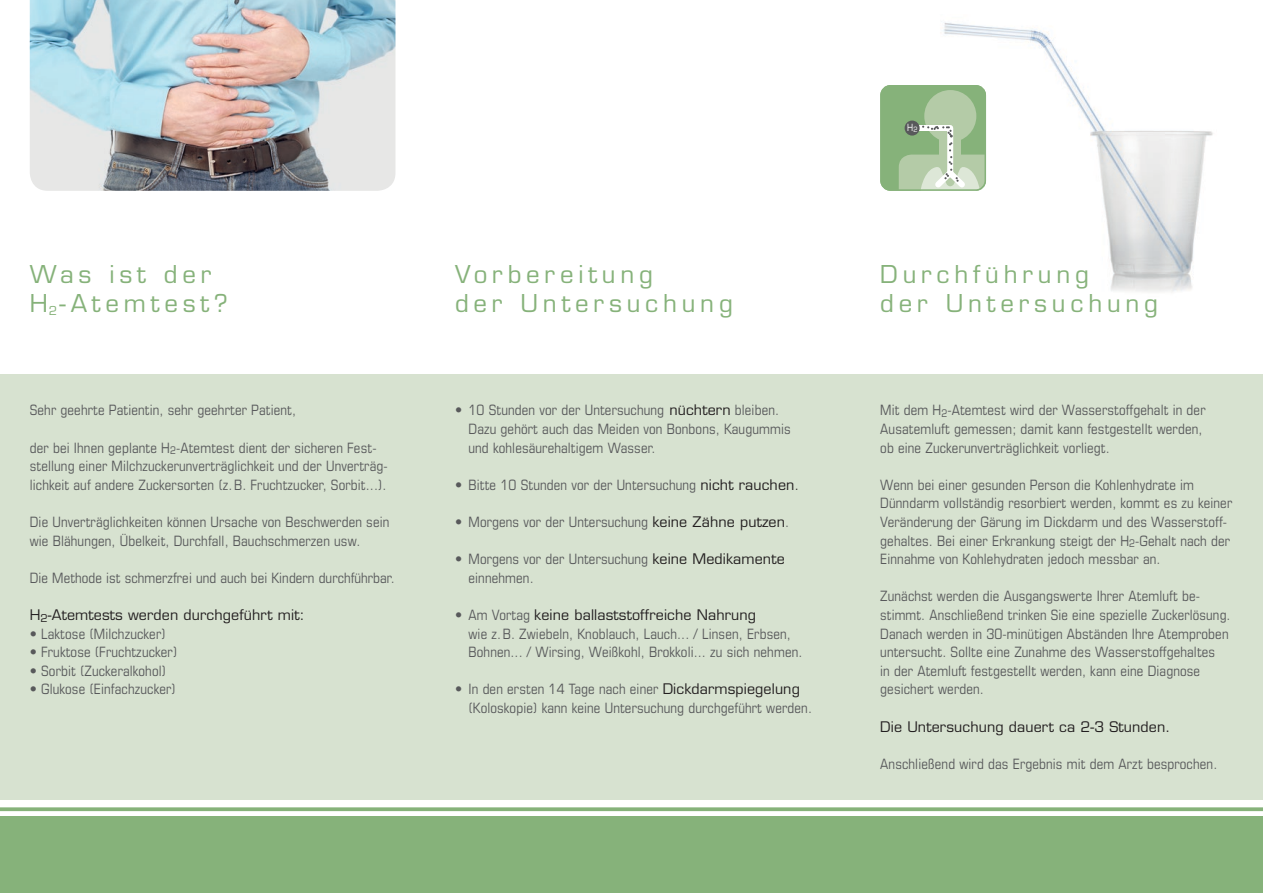
<style>
.page{position:relative;width:1263px;height:893px;background:#fff}
.page>*{position:absolute;margin:0;border:0;box-sizing:border-box;transform-origin:0 0}
.t1{font:24px/28.8px "Eurostile";letter-spacing:.2em;color:#86b27a}
.t2{font:condensed 14.25px/18.6px "Eurostile";letter-spacing:.01em;color:#58595b}
.t3{font:14.25px "Eurostile";letter-spacing:.01em;color:#231f20}
.t4{font:condensed 10.05px "Eurostile";color:#fff}
.s1{font-stretch:normal;color:#231f20}
.s2{color:#231f20}
</style>
<div class="page">
<img style="left:943px;top:22px;width:270px;height:270px">
<div style="left:0;top:816px;width:1263px;height:77px;background:#86b27a"></div>
<div style="left:0;top:374px;width:1263px;height:425px;background:#d7e2d0"></div>
<svg style="left:0;top:807px;width:1263px;height:4px;background:#91b986"></svg>
<img style="left:30px;top:0;width:365px;height:191px">
<div style="left:881px;top:86px;width:104px;height:104px;background:#86b27a;border-radius:9px"></div>
<div style="left:924px;top:90px;width:52px;height:52px;background:#b4cba7;border-radius:50%"></div>
<svg style="left:899px;top:122px;width:86px;height:71px"></svg>
<div style="left:904px;top:121px;width:16px;height:15px;background:#58595b;border-radius:50%"></div>
<div style="left:880px;top:85px;width:106px;height:106px;border:2px solid #86b27a;border-radius:9px"></div>
<p class="t4" style="left:907px;top:121px;width:12px">H<sub>2</sub></p>
<h1 class="t1" style="left:30px;top:260px;width:200px">Was ist der<br>H<sub>2</sub>-Atemtest?</h1>
<h1 class="t1" style="left:455px;top:260px;width:279px">Vorbereitung<br>der Untersuchung</h1>
<h1 class="t1" style="left:880px;top:260px;width:279px">Durchführung<br>der Untersuchung</h1>
<p class="t2" style="left:30px;top:401px;width:268px">Sehr geehrte Patientin, sehr geehrter Patient,</p>
<p class="t2" style="left:30px;top:438px;width:359px">der bei Ihnen geplante H<sub>2</sub>-Atemtest dient der sicheren Fest&shy;stellung einer Milchzuckerunverträglichkeit und der Unverträg&shy;lichkeit auf andere Zuckersorten (z.B. Fruchtzucker, Sorbit...).</p>
<p class="t2" style="left:30px;top:512px;width:361px">Die Unverträglichkeiten können Ursache von Beschwerden sein wie Blähungen, Übelkeit, Durchfall, Bauchschmerzen usw.</p>
<p class="t2" style="left:30px;top:568px;width:366px">Die Methode ist schmerzfrei und auch bei Kindern durchführbar.</p>
<p class="t3" style="left:30px;top:606px;width:276px">H<sub>2</sub>-Atemtests werden durchgeführt mit:</p>
<p class="t2" style="left:30px;top:624px;width:137px">• Laktose (Milchzucker)</p>
<p class="t2" style="left:30px;top:643px;width:149px">• Fruktose (Fruchtzucker)</p>
<p class="t2" style="left:30px;top:661px;width:138px">• Sorbit (Zuckeralkohol)</p>
<p class="t2" style="left:30px;top:680px;width:147px">• Glukose (Einfachzucker)</p>
<p class="t2" style="left:468px;top:401px;width:324px;text-indent:-13px">• 10 Stunden vor der Untersuchung <span class="s1">nüchtern</span> bleiben.<br>Dazu gehört auch das Meiden von Bonbons, Kaugummis und kohlesäurehaltigem Wasser.</p>
<p class="t2" style="left:455px;top:475px;width:345px">• Bitte 10 Stunden vor der Untersuchung <span class="s1">nicht rauchen</span><span class="s2">.</span></p>
<p class="t2" style="left:455px;top:512px;width:336px">• Morgens vor der Untersuchung <span class="s1">keine Zähne putzen</span>.</p>
<p class="t2" style="left:468px;top:550px;width:318px;text-indent:-13px">• Morgens vor der Untersuchung <span class="s1">keine Medikamente </span>einnehmen.</p>
<p class="t2" style="left:468px;top:605px;width:335px;text-indent:-13px">• Am Vortag <span class="s1">keine ballaststoffreiche Nahrung<br></span>wie z.B. Zwiebeln, Knoblauch, Lauch... / Linsen, Erbsen,<br>Bohnen... / Wirsing, Weißkohl, Brokkoli... zu sich nehmen.</p>
<p class="t2" style="left:468px;top:680px;width:345px;text-indent:-13px">• In den ersten 14 Tage nach einer <span class="s1">Dickdarmspiegelung </span>(Koloskopie) kann keine Untersuchung durchgeführt werden.</p>
<p class="t2" style="left:880px;top:401px;width:327px">Mit dem H<sub>2</sub>-Atemtest wird der Wasserstoffgehalt in der<br>Ausatemluft gemessen; damit kann festgestellt werden, ob eine Zuckerunverträglichkeit vorliegt.</p>
<p class="t2" style="left:880px;top:475px;width:353px">Wenn bei einer gesunden Person die Kohlenhydrate im Dünndarm vollständig resorbiert werden, kommt es zu keiner Veränderung der Gärung im Dickdarm und des Wasserstoff&shy;gehaltes. Bei einer Erkrankung steigt der H<sub>2</sub>-Gehalt nach der Einnahme von Kohlehydraten jedoch messbar an.</p>
<p class="t2" style="left:880px;top:587px;width:352px">Zunächst werden die Ausgangswerte Ihrer Atemluft be&shy;stimmt. Anschließend trinken Sie eine spezielle Zuckerlösung.<br>Danach werden in 30-minütigen Abständen Ihre Atemproben untersucht. Sollte eine Zunahme des Wasserstoffgehaltes<br>in der Atemluft festgestellt werden, kann eine Diagnose gesichert werden.</p>
<p class="t3" style="left:880px;top:718px;width:292px">Die Untersuchung dauert ca 2-3 Stunden.</p>
<p class="t2" style="left:880px;top:754px;width:338px">Anschließend wird das Ergebnis mit dem Arzt besprochen.</p>
</div>
